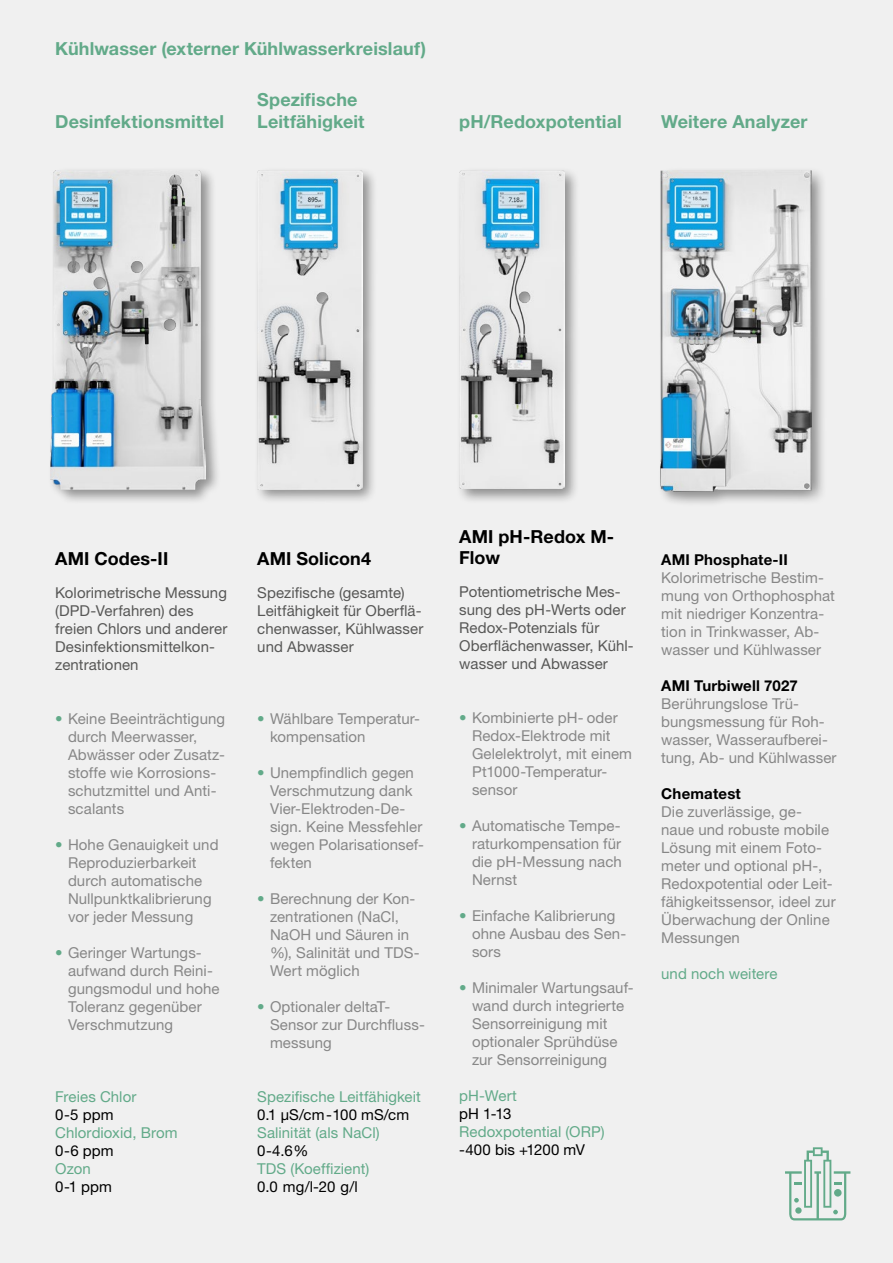
<style>
.page{position:relative;width:893px;height:1263px;background:#f0f0f0}
.page>*{position:absolute;margin:0;border:0;box-sizing:border-box;transform-origin:0 0}
.t1{font:700 18px/21.6px "Helvetica Neue LT Std";letter-spacing:.005em;color:#62aa89}
.t2{font:700 18px/21.6px "Helvetica Neue LT Std";letter-spacing:.005em;color:#000}
.t3{font:15px/18px "Helvetica Neue LT Std";letter-spacing:.005em;color:#878787}
.t4{font:15px/18px "Helvetica Neue LT Std";letter-spacing:.005em;color:#575756}
.t5{font:15px "Helvetica Neue LT Std";letter-spacing:.005em;color:#62aa89}
.t6{font:15px "Helvetica Neue LT Std";letter-spacing:.005em;color:#000}
.t7{font:700 15px "Helvetica Neue LT Std";letter-spacing:.015em;color:#000}
.s1{color:#62aa89}
</style>
<div class="page">
<div style="left:48px;top:166px;width:172px;height:338px;background:#000;opacity:.4"></div>
<img style="left:51px;top:170px;width:155px;height:319px">
<div style="left:253px;top:166px;width:125px;height:338px;background:#000;opacity:.4"></div>
<img style="left:257px;top:170px;width:106px;height:319px">
<div style="left:455px;top:166px;width:125px;height:338px;background:#000;opacity:.4"></div>
<img style="left:459px;top:170px;width:106px;height:319px">
<div style="left:657px;top:166px;width:170px;height:341px;background:#000;opacity:.4"></div>
<img style="left:660px;top:170px;width:151px;height:321px">
<svg style="left:785px;top:1147px;width:65px;height:73px"></svg>
<p class="t1" style="left:55px;top:38px;width:372px">Kühlwasser (externer Kühlwasserkreislauf)</p>
<p class="t1" style="left:55px;top:110px;width:170px">Desinfektionsmittel</p>
<p class="t1" style="left:257px;top:88px;width:109px">Spezifische<br>Leitfähigkeit</p>
<p class="t1" style="left:459px;top:110px;width:164px">pH/Redoxpotential</p>
<p class="t1" style="left:661px;top:110px;width:148px">Weitere Analyzer</p>
<p class="t2" style="left:55px;top:547px;width:115px">AMI Codes-II</p>
<p class="t4" style="left:55px;top:583px;width:174px">Kolorimetrische Messung (DPD-Verfahren) des freien Chlors und anderer<br>Desinfektionsmittelkon&shy;zentrationen</p>
<p class="t3" style="left:68px;top:709px;width:159px;text-indent:-13px"><span class="s1">•</span> Keine Beeinträchtigung durch Meerwasser,<br>Abwässer oder Zusatz&shy;stoffe wie Korrosions&shy;schutzmittel und Anti&shy;scalants</p>
<p class="t3" style="left:68px;top:835px;width:152px;text-indent:-13px"><span class="s1">•</span> Hohe Genauigkeit und<br>Reproduzierbarkeit durch automatische<br>Nullpunktkalibrierung vor jeder Messung</p>
<p class="t3" style="left:68px;top:943px;width:153px;text-indent:-13px"><span class="s1">•</span> Geringer Wartungs&shy;aufwand durch Reini&shy;gungsmodul und hohe<br>Toleranz gegenüber<br>Verschmutzung</p>
<p class="t5" style="left:55px;top:1087px;width:83px">Freies Chlor</p>
<p class="t6" style="left:55px;top:1105px;width:60px">0-5 ppm</p>
<p class="t5" style="left:55px;top:1123px;width:124px">Chlordioxid, Brom</p>
<p class="t6" style="left:55px;top:1141px;width:60px">0-6 ppm</p>
<p class="t5" style="left:55px;top:1159px;width:37px">Ozon</p>
<p class="t6" style="left:55px;top:1177px;width:58px">0-1 ppm</p>
<p class="t2" style="left:257px;top:547px;width:115px">AMI Solicon4</p>
<p class="t4" style="left:257px;top:583px;width:168px">Spezifische (gesamte)<br>Leitfähigkeit für Oberflä&shy;chenwasser, Kühlwasser und Abwasser</p>
<p class="t3" style="left:270px;top:709px;width:152px;text-indent:-13px"><span class="s1">•</span> Wählbare Temperatur&shy;kompensation</p>
<p class="t3" style="left:270px;top:763px;width:155px;text-indent:-13px"><span class="s1">•</span> Unempfindlich gegen<br>Verschmutzung dank<br>Vier-Elektroden-De&shy;sign. Keine Messfehler wegen Polarisationsef&shy;fekten</p>
<p class="t3" style="left:270px;top:889px;width:151px;text-indent:-13px"><span class="s1">•</span> Berechnung der Kon&shy;zentrationen (NaCl,<br>NaOH und Säuren in %), Salinität und TDS-<br>Wert möglich</p>
<p class="t3" style="left:270px;top:997px;width:156px;text-indent:-13px"><span class="s1">•</span> Optionaler deltaT-<br>Sensor zur Durchfluss&shy;messung</p>
<p class="t5" style="left:257px;top:1087px;width:165px">Spezifische Leitfähigkeit</p>
<p class="t6" style="left:257px;top:1105px;width:153px">0.1 µS/cm-100 mS/cm</p>
<p class="t5" style="left:257px;top:1123px;width:124px">Salinität (als NaCl)</p>
<p class="t6" style="left:257px;top:1141px;width:53px">0-4.6%</p>
<p class="t5" style="left:257px;top:1159px;width:114px">TDS (Koeffizient)</p>
<p class="t6" style="left:257px;top:1177px;width:102px">0.0 mg/l-20 g/l</p>
<p class="t2" style="left:459px;top:525px;width:156px">AMI pH-Redox M-<br>Flow</p>
<p class="t4" style="left:459px;top:583px;width:176px">Potentiometrische Mes&shy;sung des pH-Werts oder<br>Redox-Potenzials für<br>Oberflächenwasser, Kühl&shy;wasser und Abwasser</p>
<p class="t3" style="left:472px;top:709px;width:162px;text-indent:-13px"><span class="s1">•</span> Kombinierte pH- oder<br>Redox-Elektrode mit<br>Gelelektrolyt, mit einem<br>Pt1000-Temperatur&shy;sensor</p>
<p class="t3" style="left:472px;top:817px;width:151px;text-align:justify;text-indent:-13px"><span class="s1">•</span> Automatische Tempe&shy;raturkompensation für die pH-Messung nach Nernst</p>
<p class="t3" style="left:472px;top:907px;width:156px;text-indent:-13px"><span class="s1">•</span> Einfache Kalibrierung ohne Ausbau des Sen&shy;sors</p>
<p class="t3" style="left:472px;top:979px;width:163px;text-indent:-13px"><span class="s1">•</span> Minimaler Wartungsauf&shy;wand durch integrierte<br>Sensorreinigung mit optionaler Sprühdüse zur Sensorreinigung</p>
<p class="t5" style="left:459px;top:1087px;width:59px">pH-Wert</p>
<p class="t6" style="left:459px;top:1105px;width:54px">pH 1-13</p>
<p class="t5" style="left:459px;top:1123px;width:147px">Redoxpotential (ORP)</p>
<p class="t6" style="left:459px;top:1141px;width:127px">-400 bis +1200 mV</p>
<p class="t7" style="left:661px;top:550px;width:128px">AMI Phosphate-II</p>
<p class="t3" style="left:661px;top:568px;width:175px">Kolorimetrische Bestim&shy;mung von Orthophosphat mit niedriger Konzentra&shy;tion in Trinkwasser, Ab&shy;wasser und Kühlwasser</p>
<p class="t7" style="left:661px;top:676px;width:138px">AMI Turbiwell 7027</p>
<p class="t3" style="left:661px;top:694px;width:177px">Berührungslose Trü&shy;bungsmessung für Roh&shy;wasser, Wasseraufberei&shy;tung, Ab- und Kühlwasser</p>
<p class="t7" style="left:661px;top:784px;width:81px">Chematest</p>
<p class="t3" style="left:661px;top:802px;width:176px">Die zuverlässige, ge&shy;naue und robuste mobile<br>Lösung mit einem Foto&shy;meter und optional pH-,<br>Redoxpotential oder Leit&shy;fähigkeitssensor, ideel zur<br>Überwachung der Online<br>Messungen</p>
<p class="t5" style="left:661px;top:964px;width:118px">und noch weitere</p>
</div>
